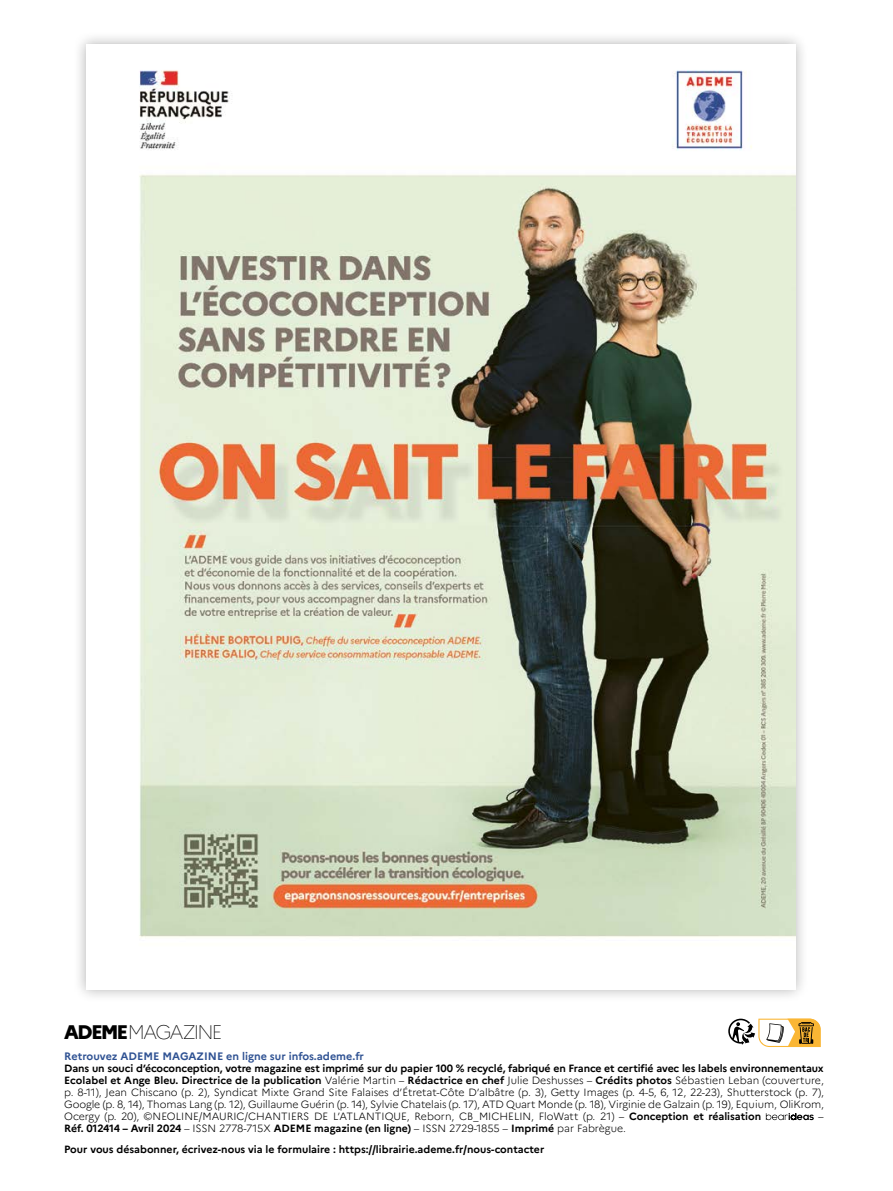
<style>
.page{position:relative;width:893px;height:1191px;background:#fff}
.page>*{position:absolute;margin:0;border:0;box-sizing:border-box;transform-origin:0 0}
.t1{font:100 19.65px "Marianne";letter-spacing:-.09em;color:#000}
.t2{font:700 10.8px "Marianne";color:#2f5293}
.t3{font:300 10.5px/12px "Marianne";color:#000;text-align:justify}
.t4{font:700 10.5px/20.5px "Marianne";color:#000}
.s1{font-weight:800}
.s2{font-weight:700}
.s3{font-weight:300}
</style>
<div class="page">
<div style="left:73px;top:31px;width:735px;height:972px;background:#000;opacity:.3"></div>
<img style="left:86px;top:44px;width:709px;height:945px">
<svg style="left:766px;top:1113px;width:48px;height:7px"></svg>
<svg style="left:728px;top:1018px;width:93px;height:29px"></svg>
<h1 class="t1" style="left:64px;top:1017px;width:160px"><span class="s1">ADEME</span>MAGAZINE</h1>
<p class="t2" style="left:64px;top:1048px;width:301px">Retrouvez ADEME MAGAZINE en ligne sur infos.ademe.fr</p>
<p class="t3" style="left:64px;top:1061px;width:761px"><span class="s2">Dans un souci d’écoconception, votre magazine est imprimé sur du papier 100 % recyclé, fabriqué en France et certifié avec les labels environnementaux Ecolabel et Ange Bleu. Directrice de la publication</span> Valérie Martin – <span class="s2">Rédactrice en chef</span> Julie Deshusses – <span class="s2">Crédits photos</span> Sébastien Leban (couverture, p. 8-11), Jean Chiscano (p. 2), Syndicat Mixte Grand Site Falaises d’Étretat-Côte D’albâtre (p. 3), Getty Images (p. 4-5, 6, 12, 22-23), Shutterstock (p. 7), Google (p. 8, 14), Thomas Lang (p. 12), Guillaume Guérin (p. 14), Sylvie Chatelais (p. 17), ATD Quart Monde (p. 18), Virginie de Galzain (p. 19), Equium, OliKrom, Ocergy (p. 20), ©NEOLINE/MAURIC/CHANTIERS DE L’ATLANTIQUE, Reborn, CB_MICHELIN, FloWatt (p. 21) – <span class="s2">Conception et réalisation</span></p>
<p class="t3" style="left:818px;top:1109px;width:7px">–</p>
<p class="t4" style="left:64px;top:1117px;width:563px">Réf. 012414 – Avril 2024 <span class="s3">– ISSN 2778-715X</span> ADEME magazine (en ligne) <span class="s3">– ISSN 2729-1855 –</span> Imprimé <span class="s3">par Fabrègue.<br></span>Pour vous désabonner, écrivez-nous via le formulaire : https://librairie.ademe.fr/nous-contacter</p>
</div>
